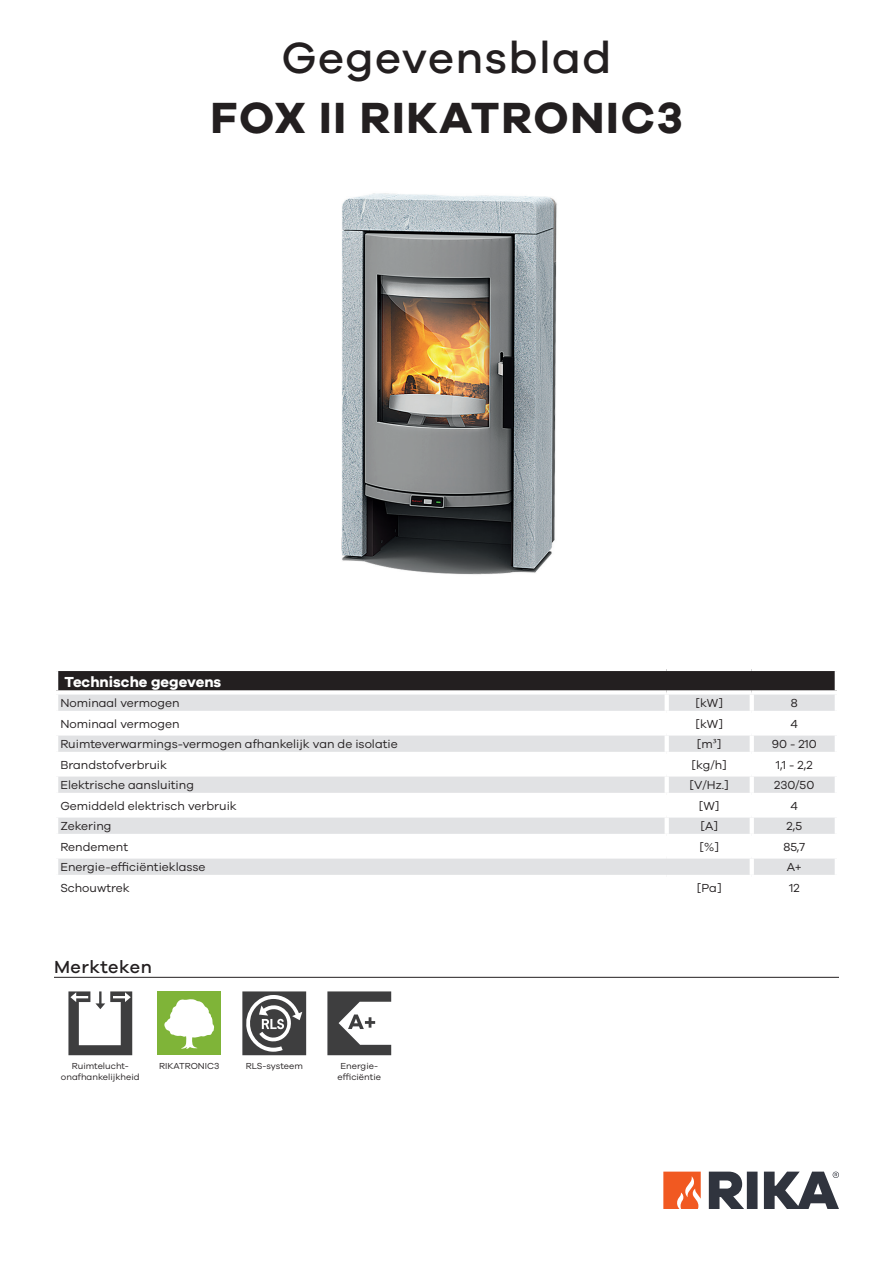
<style>
.page{position:relative;width:893px;height:1263px;background:#fff}
.page>*{position:absolute;margin:0;border:0;box-sizing:border-box;transform-origin:0 0}
.CH_-_CoverHeader{font:700 45px "Galano Grotesque";letter-spacing:.04em;color:#231f20}
.Datenblatt_Schriftzu{font:500 45px "Galano Grotesque";letter-spacing:.03em;color:#231f20}
.H2_-_SubHeader_Fixed{font:500 18px "Galano Grotesque";letter-spacing:.03em;color:#231f20}
.Standard_Header_left{font:700 15px "Galano Grotesque";color:#fff}
.Standard_BodyText{font:12px "Galano Grotesque";color:#231f20}
.Standard_BodyText-2{font:9px/10.8px "Galano Grotesque";color:#231f20;text-align:center}
.s1{font-family:"Minion Pro"}
</style>
<div class="page">
<svg style="left:663px;top:1171px;width:38px;height:38px"></svg>
<svg style="left:709px;top:1171px;width:130px;height:38px"></svg>
<hr style="left:54px;top:977px;width:785px;height:1px;background:#231f20">
<svg style="left:68px;top:991px;width:64px;height:64px"></svg>
<div style="left:157px;top:991px;width:64px;height:64px;background:#7fb438"></div>
<svg style="left:164px;top:999px;width:50px;height:50px"></svg>
<svg style="left:242px;top:991px;width:64px;height:64px"></svg>
<svg style="left:327px;top:991px;width:64px;height:64px"></svg>
<div style="left:56px;top:669px;width:781px;height:23px;background:#231f20"></div>
<div style="left:58px;top:694px;width:777px;height:17px;background:#e1e2e4"></div>
<svg style="left:58px;top:735px;width:777px;height:140px;fill:#e1e2e4"></svg>
<hr style="left:54px;top:667px;width:613px;height:4px;background:#fff">
<hr style="left:54px;top:671px;width:4px;height:19px;background:#fff">
<hr style="left:667px;top:667px;width:85px;height:4px;background:#fff">
<hr style="left:752px;top:667px;width:87px;height:4px;background:#fff">
<hr style="left:835px;top:671px;width:4px;height:19px;background:#fff">
<svg style="left:56px;top:690px;width:611px;height:3px;fill:#fff"></svg>
<svg style="left:667px;top:690px;width:85px;height:3px"></svg>
<hr style="left:665px;top:694px;width:4px;height:17px;background:#fff">
<svg style="left:752px;top:690px;width:85px;height:2px"></svg>
<hr style="left:750px;top:694px;width:4px;height:17px;background:#fff">
<hr style="left:665px;top:735px;width:4px;height:17px;background:#fff">
<hr style="left:750px;top:735px;width:4px;height:17px;background:#fff">
<hr style="left:54px;top:752px;width:613px;height:4px;background:#fff">
<hr style="left:667px;top:752px;width:85px;height:4px;background:#fff">
<hr style="left:665px;top:756px;width:4px;height:16px;background:#fff">
<hr style="left:752px;top:752px;width:87px;height:4px;background:#fff">
<hr style="left:750px;top:756px;width:4px;height:16px;background:#fff">
<hr style="left:54px;top:772px;width:613px;height:4px;background:#fff">
<hr style="left:667px;top:772px;width:85px;height:4px;background:#fff">
<hr style="left:665px;top:776px;width:4px;height:17px;background:#fff">
<hr style="left:752px;top:772px;width:87px;height:4px;background:#fff">
<hr style="left:750px;top:776px;width:4px;height:17px;background:#fff">
<hr style="left:54px;top:793px;width:613px;height:4px;background:#fff">
<hr style="left:667px;top:793px;width:85px;height:4px;background:#fff">
<hr style="left:665px;top:797px;width:4px;height:16px;background:#fff">
<hr style="left:752px;top:793px;width:87px;height:4px;background:#fff">
<hr style="left:750px;top:797px;width:4px;height:16px;background:#fff">
<hr style="left:54px;top:813px;width:613px;height:4px;background:#fff">
<hr style="left:667px;top:813px;width:85px;height:4px;background:#fff">
<hr style="left:665px;top:817px;width:4px;height:17px;background:#fff">
<hr style="left:752px;top:813px;width:87px;height:4px;background:#fff">
<hr style="left:750px;top:817px;width:4px;height:17px;background:#fff">
<hr style="left:54px;top:834px;width:613px;height:4px;background:#fff">
<hr style="left:667px;top:834px;width:85px;height:4px;background:#fff">
<hr style="left:665px;top:838px;width:4px;height:16px;background:#fff">
<hr style="left:752px;top:834px;width:87px;height:4px;background:#fff">
<hr style="left:750px;top:838px;width:4px;height:16px;background:#fff">
<hr style="left:54px;top:854px;width:613px;height:4px;background:#fff">
<hr style="left:667px;top:854px;width:85px;height:4px;background:#fff">
<hr style="left:752px;top:854px;width:87px;height:4px;background:#fff">
<hr style="left:750px;top:858px;width:4px;height:17px;background:#fff">
<img style="left:341px;top:193px;width:216px;height:382px">
<p class="Datenblatt_Schriftzu" style="left:282px;top:30px;width:331px">Gegevensblad</p>
<p class="CH_-_CoverHeader" style="left:211px;top:90px;width:474px">FOX II RIKATRONIC3</p>
<p class="Standard_Header_left" style="left:65px;top:672px;width:158px">Technische gegevens</p>
<p class="Standard_BodyText" style="left:60px;top:696px;width:121px">Nominaal vermogen</p>
<p class="Standard_BodyText" style="left:695px;top:696px;width:29px">[kW]</p>
<p class="Standard_BodyText" style="left:791px;top:696px;width:8px">8</p>
<p class="Standard_BodyText" style="left:60px;top:716px;width:121px">Nominaal vermogen</p>
<p class="Standard_BodyText" style="left:695px;top:716px;width:29px">[kW]</p>
<p class="Standard_BodyText" style="left:791px;top:716px;width:9px">4</p>
<p class="Standard_BodyText" style="left:60px;top:737px;width:339px">Ruimteverwarmings-vermogen afhankelijk van de isolatie</p>
<p class="Standard_BodyText" style="left:697px;top:737px;width:26px">[m<span class="s1">³</span>]</p>
<p class="Standard_BodyText" style="left:772px;top:737px;width:47px">90 - 210</p>
<p class="Standard_BodyText" style="left:60px;top:757px;width:108px">Brandstofverbruik</p>
<p class="Standard_BodyText" style="left:691px;top:757px;width:37px">[kg/h]</p>
<p class="Standard_BodyText" style="left:776px;top:757px;width:38px">1,1 - 2,2</p>
<p class="Standard_BodyText" style="left:60px;top:778px;width:135px">Elektrische aansluiting</p>
<p class="Standard_BodyText" style="left:689px;top:778px;width:41px">[V/Hz.]</p>
<p class="Standard_BodyText" style="left:774px;top:778px;width:42px">230/50</p>
<p class="Standard_BodyText" style="left:60px;top:798px;width:178px">Gemiddeld elektrisch verbruik</p>
<p class="Standard_BodyText" style="left:699px;top:798px;width:22px">[W]</p>
<p class="Standard_BodyText" style="left:791px;top:798px;width:9px">4</p>
<p class="Standard_BodyText" style="left:60px;top:819px;width:53px">Zekering</p>
<p class="Standard_BodyText" style="left:700px;top:819px;width:19px">[A]</p>
<p class="Standard_BodyText" style="left:786px;top:819px;width:17px">2,5</p>
<p class="Standard_BodyText" style="left:60px;top:839px;width:69px">Rendement</p>
<p class="Standard_BodyText" style="left:699px;top:839px;width:21px">[%]</p>
<p class="Standard_BodyText" style="left:783px;top:839px;width:23px">85,7</p>
<p class="Standard_BodyText" style="left:60px;top:860px;width:147px">Energie-efficiëntieklasse</p>
<p class="Standard_BodyText" style="left:787px;top:860px;width:17px">A+</p>
<p class="Standard_BodyText" style="left:60px;top:880px;width:71px">Schouwtrek</p>
<p class="Standard_BodyText" style="left:697px;top:880px;width:26px">[Pa]</p>
<p class="Standard_BodyText" style="left:789px;top:880px;width:12px">12</p>
<p class="H2_-_SubHeader_Fixed" style="left:54px;top:956px;width:99px">Merkteken</p>
<p class="Standard_BodyText-2" style="left:61px;top:1060px;width:80px">Ruimtelucht&shy;onafhankelijkheid</p>
<p class="Standard_BodyText-2" style="left:159px;top:1060px;width:62px">RIKATRONIC3</p>
<p class="Standard_BodyText-2" style="left:246px;top:1060px;width:59px">RLS-systeem</p>
<p class="Standard_BodyText-2" style="left:338px;top:1060px;width:45px">Energie&shy;efficiëntie</p>
</div>
